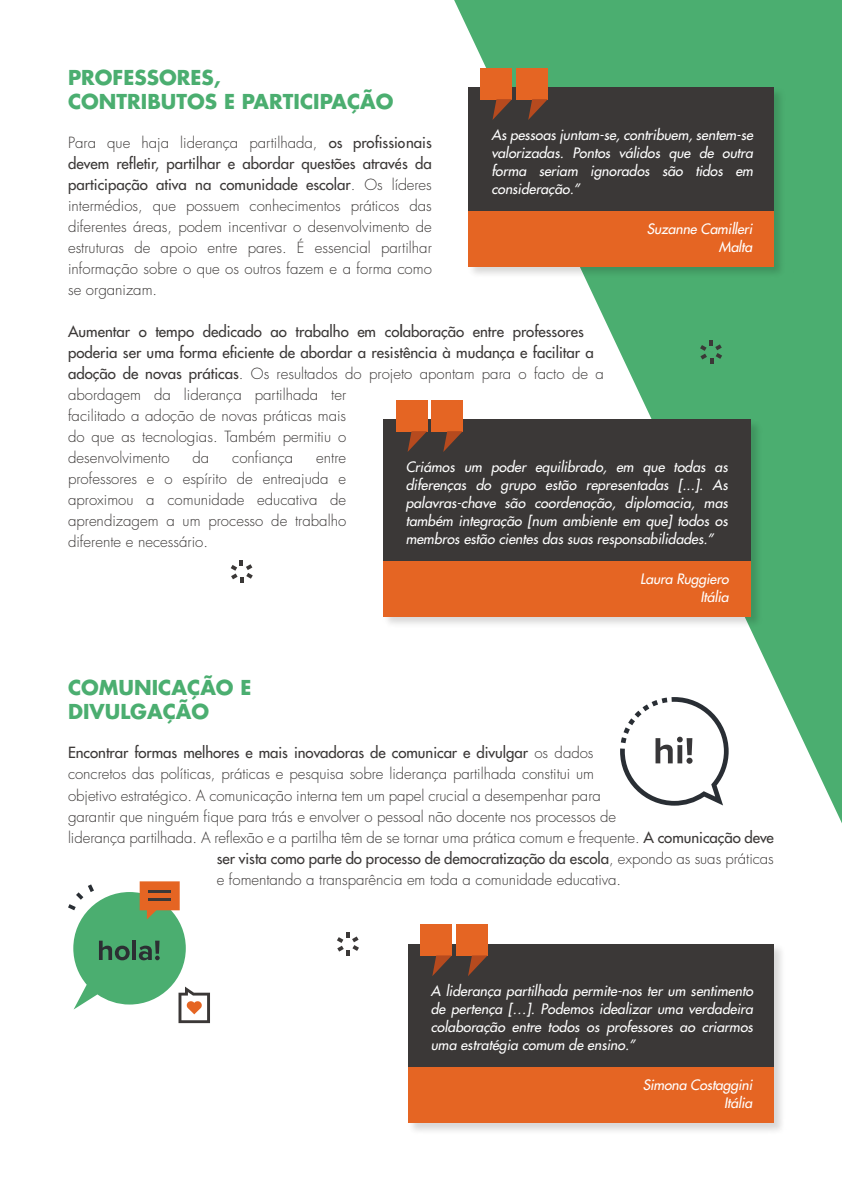
<style>
.page{position:relative;width:842px;height:1191px;background:#fff}
.page>*{position:absolute;margin:0;border:0;box-sizing:border-box;transform-origin:0 0}
.t1{font:700 20px/24px "Futura X";color:#4bae70}
.t2{font:300 15px/21px "Futura X";letter-spacing:-.005em;color:#3b3837;text-align:justify}
.t3{font:500 15px "Futura X";letter-spacing:-.005em;color:#3b3837}
.t4{font:italic 500 14px/18px "Futura X";letter-spacing:-.005em;color:#fff;text-align:justify}
.s1{font-weight:500}
.s2{font-weight:300}
</style>
<div class="page">
<svg style="left:454px;top:0;width:388px;height:823px"></svg>
<svg style="left:620px;top:697px;width:109px;height:108px"></svg>
<svg style="left:337px;top:937px;width:5px;height:15px"></svg>
<svg style="left:700px;top:344px;width:22px;height:9px"></svg>
<svg style="left:231px;top:560px;width:22px;height:23px"></svg>
<svg style="left:68px;top:881px;width:142px;height:142px"></svg>
<img style="left:383px;top:353px;width:445px;height:340px">
<div style="left:383px;top:420px;width:368px;height:144px;background:#3b3837"></div>
<div style="left:383px;top:561px;width:368px;height:55px;background:#e56523"></div>
<div style="left:396px;top:400px;width:31px;height:31px;background:#e56523"></div>
<svg style="left:408px;top:431px;width:19px;height:21px"></svg>
<div style="left:432px;top:400px;width:31px;height:31px;background:#e56523"></div>
<svg style="left:443px;top:431px;width:20px;height:21px"></svg>
<img style="left:454px;top:21px;width:388px;height:323px">
<div style="left:469px;top:88px;width:305px;height:126px;background:#3b3837"></div>
<div style="left:469px;top:212px;width:305px;height:55px;background:#e56523"></div>
<div style="left:481px;top:68px;width:31px;height:31px;background:#e56523"></div>
<svg style="left:492px;top:99px;width:20px;height:21px"></svg>
<div style="left:517px;top:68px;width:31px;height:31px;background:#e56523"></div>
<svg style="left:528px;top:99px;width:20px;height:21px"></svg>
<img style="left:342px;top:924px;width:440px;height:207px">
<div style="left:409px;top:944px;width:365px;height:126px;background:#3b3837"></div>
<div style="left:409px;top:1067px;width:365px;height:55px;background:#e56523"></div>
<div style="left:421px;top:924px;width:31px;height:31px;background:#e56523"></div>
<svg style="left:432px;top:955px;width:20px;height:21px"></svg>
<div style="left:456px;top:924px;width:31px;height:31px;background:#e56523"></div>
<svg style="left:468px;top:955px;width:19px;height:21px"></svg>
<h1 class="t1" style="left:68px;top:65px;width:327px">PROFESSORES,<br>CONTRIBUTOS E PARTICIPAÇÃO</h1>
<p class="t2" style="left:68px;top:133px;width:365px">Para que haja liderança partilhada, <span class="s1">os profissionais devem refletir, partilhar e abordar questões através da participação ativa na comunidade escolar</span>. Os líderes intermédios, que possuem conhecimentos práticos das diferentes áreas, podem incentivar o desenvolvimento de estruturas de apoio entre pares. É essencial partilhar informação sobre o que os outros fazem e a forma como se organizam.</p>
<p class="t2" style="left:68px;top:322px;width:537px;text-align:left"><span class="s1">Aumentar o tempo dedicado ao trabalho em colaboração entre professores poderia ser uma forma eficiente de abordar a resistência à mudança e facilitar a adoção de novas práticas</span>. Os resultados do projeto apontam para o facto de a abordagem da liderança partilhada ter<br>facilitado a adoção de novas práticas mais<br>do que as tecnologias. Também permitiu o<br>desenvolvimento</p>
<p class="t4" style="left:491px;top:126px;width:263px">As pessoas juntam-se, contribuem, sentem-se valorizadas. Pontos válidos que de outra forma seriam ignorados são tidos em consideração.”</p>
<p class="t4" style="left:647px;top:220px;width:107px;text-align:right">Suzanne Camilleri<br>Malta</p>
<p class="t2" style="left:193px;top:448px;width:18px">da</p>
<p class="t2" style="left:232px;top:448px;width:63px">confiança</p>
<p class="t2" style="left:68px;top:448px;width:280px;text-indent:248px">entre professores e o espírito de entreajuda e aproximou a comunidade educativa de aprendizagem a um processo de trabalho diferente e necessário.</p>
<p class="t4" style="left:406px;top:458px;width:324px">Criámos um poder equilibrado, em que todas as diferenças do grupo estão representadas [...]. As palavras-chave são coordenação, diplomacia, mas também integração [num ambiente em que] todos os membros estão cientes das suas responsabilidades.”</p>
<p class="t4" style="left:640px;top:570px;width:90px;text-align:right">Laura Ruggiero<br>Itália</p>
<h1 class="t1" style="left:68px;top:675px;width:185px">COMUNICAÇÃO E<br>DIVULGAÇÃO</h1>
<p class="t3" style="left:68px;top:743px;width:527px">Encontrar formas melhores e mais inovadoras de comunicar e divulgar <span class="s2">os dados</span></p>
<p class="t2" style="left:68px;top:764px;width:528px">concretos das políticas, práticas e pesquisa sobre liderança partilhada constitui um</p>
<p class="t2" style="left:68px;top:785px;width:534px">objetivo estratégico. A comunicação interna tem um papel crucial a desempenhar para</p>
<p class="t2" style="left:68px;top:806px;width:550px">garantir que ninguém fique para trás e envolver o pessoal não docente nos processos de</p>
<p class="t2" style="left:68px;top:827px;width:707px">liderança partilhada. A reflexão e a partilha têm de se tornar uma prática comum e frequente. <span class="s1">A comunicação deve</span></p>
<p class="t3" style="left:217px;top:848px;width:559px">ser vista como parte do processo de democratização da escola<span class="s2">, expondo as suas práticas</span></p>
<p class="t2" style="left:217px;top:869px;width:406px">e fomentando a transparência em toda a comunidade educativa.</p>
<p class="t4" style="left:431px;top:982px;width:324px">A liderança partilhada permite-nos ter um sentimento de pertença […]. Podemos idealizar uma verdadeira colaboração entre todos os professores ao criarmos uma estratégia comum de ensino.”</p>
<p class="t4" style="left:643px;top:1076px;width:111px;text-align:right">Simona Costaggini<br>Itália</p>
</div>
